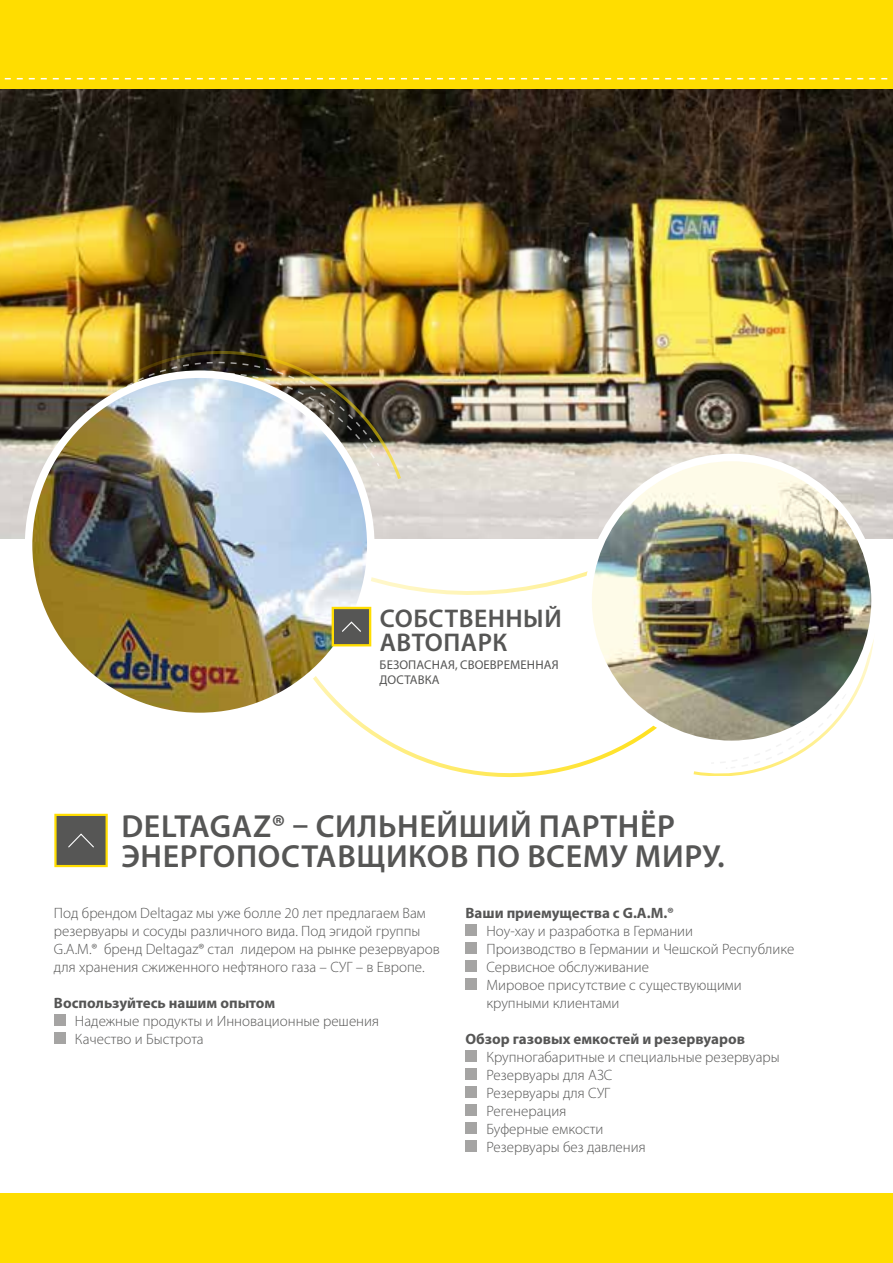
<style>
.page{position:relative;width:893px;height:1263px;background:#fff}
.page>*{position:absolute;margin:0;border:0;box-sizing:border-box;transform-origin:0 0}
.t1{font:600 32.1px/30.3px "Myriad Pro";letter-spacing:.02em;color:#565655}
.t2{font:600 25.65px/24px "Myriad Pro";letter-spacing:.02em;color:#565655}
.t3{font:300 15px/18px "Myriad Pro";color:#565655}
.t4{font:700 15px "Myriad Pro";color:#565655}
.t5{font:12.75px/15.3px "Myriad Pro";letter-spacing:.01em;color:#565655}
</style>
<div class="page">
<svg style="left:392px;top:725px;width:265px;height:53px"></svg>
<img style="left:0;top:88px;width:893px;height:451px">
<div style="left:0;top:0;width:893px;height:88px;background:#fd0"></div>
<div style="left:54px;top:1015px;width:11px;height:11px;background:#a5a4a3"></div>
<div style="left:54px;top:1033px;width:11px;height:11px;background:#a5a4a3"></div>
<div style="left:465px;top:925px;width:12px;height:11px;background:#a5a4a3"></div>
<div style="left:465px;top:943px;width:12px;height:11px;background:#a5a4a3"></div>
<div style="left:465px;top:961px;width:12px;height:11px;background:#a5a4a3"></div>
<div style="left:465px;top:979px;width:12px;height:11px;background:#a5a4a3"></div>
<div style="left:465px;top:1051px;width:12px;height:11px;background:#a5a4a3"></div>
<div style="left:465px;top:1069px;width:12px;height:11px;background:#a5a4a3"></div>
<div style="left:465px;top:1087px;width:12px;height:11px;background:#a5a4a3"></div>
<div style="left:465px;top:1105px;width:12px;height:11px;background:#a5a4a3"></div>
<div style="left:465px;top:1123px;width:12px;height:11px;background:#a5a4a3"></div>
<div style="left:465px;top:1141px;width:12px;height:11px;background:#a5a4a3"></div>
<svg style="left:693px;top:476px;width:200px;height:300px"></svg>
<svg style="left:710px;top:465px;width:175px;height:305px"></svg>
<img style="left:22px;top:346px;width:381px;height:13px">
<img style="left:588px;top:457px;width:287px;height:287px;border-radius:143px">
<div style="left:584px;top:454px;width:295px;height:294px;border:8px solid #fff;border-radius:50%"></div>
<div style="left:0;top:1193px;width:893px;height:70px;background:#fd0"></div>
<div style="left:54px;top:814px;width:54px;height:53px;background:#565655;border:2px solid #fd0"></div>
<svg style="left:68px;top:833px;width:26px;height:15px"></svg>
<svg style="left:4px;top:78px;width:884px;height:1px"></svg>
<img style="left:20px;top:359px;width:617px;height:388px">
<h2 class="t2" style="left:380px;top:605px;width:183px">СОБСТВЕННЫЙ<br>АВТОПАРК</h2>
<p class="t5" style="left:380px;top:656px;width:180px">БЕЗОПАСНАЯ, СВОЕВРЕМЕННАЯ<br>ДОСТАВКА</p>
<h1 class="t1" style="left:121px;top:810px;width:605px">DELTAGAZ® – СИЛЬНЕЙШИЙ ПАРТНЁР<br>ЭНЕРГОПОСТАВЩИКОВ ПО ВСЕМУ МИРУ.</h1>
<p class="t3" style="left:54px;top:904px;width:387px">Под брендом Deltagaz мы уже болле 20 лет предлагаем Вам резервуары и сосуды различного вида. Под эгидой группы G.A.M.® бренд Deltagaz® стал лидером на рынке резервуаров для хранения сжиженного нефтяного газа – СУГ – в Европе.</p>
<p class="t4" style="left:54px;top:993px;width:223px">Воспользуйтесь нашим опытом</p>
<p class="t3" style="left:75px;top:1012px;width:306px">Надежные продукты и Инновационные решения<br>Качество и Быстрота</p>
<p class="t4" style="left:465px;top:903px;width:210px">Ваши приемущества с G.A.M.®</p>
<p class="t3" style="left:486px;top:922px;width:309px">Ноу-хау и разработка в Германии<br>Производство в Германии и Чешской Республике<br>Сервисное обслуживание<br>Мировое присутствие с существующими крупными клиентами</p>
<p class="t4" style="left:465px;top:1029px;width:281px">Обзор газовых емкостей и резервуаров</p>
<p class="t3" style="left:486px;top:1048px;width:295px">Крупногабаритные и специальные резервуары<br>Резервуары для АЗС<br>Резервуары для СУГ<br>Регенерация<br>Буферные емкости<br>Резервуары без давления</p>
</div>
